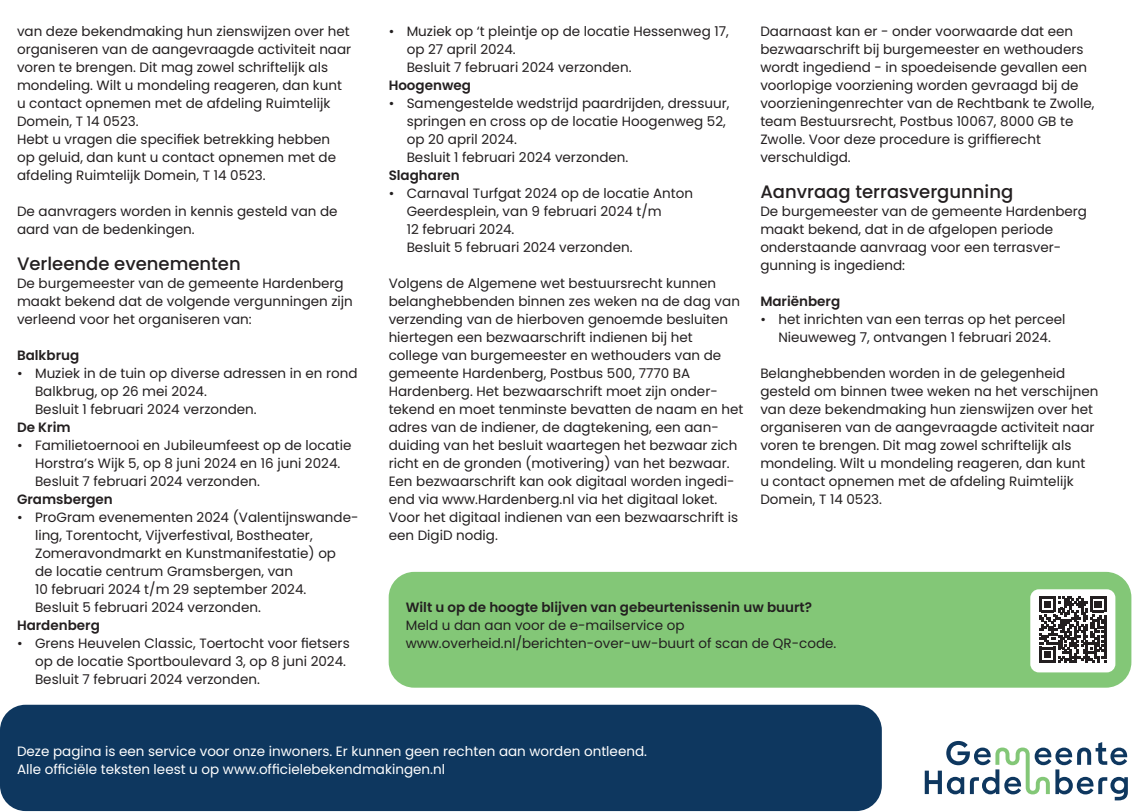
<style>
.page{position:relative;width:1132px;height:812px;background:#fff}
.page>*{position:absolute;margin:0;border:0;box-sizing:border-box;transform-origin:0 0}
.t1{font:500 18px "Poppins";color:#231f20}
.t2{font:13.5px/18px "Poppins";color:#231f20}
.t3{font:13.5px/18px "Poppins";color:#fff}
.t4{font:600 13.5px "Poppins";color:#231f20}
</style>
<div class="page">
<div style="left:388px;top:572px;width:742px;height:116px;background:#83c777;border-radius:26px"></div>
<div style="left:1029px;top:589px;width:85px;height:83px;background:#fff;border-radius:9px"></div>
<svg style="left:1039px;top:596px;width:66px;height:67px"></svg>
<div style="left:0;top:705px;width:881px;height:106px;background:#0e375f;border-radius:26px"></div>
<svg style="left:924px;top:741px;width:203px;height:59px"></svg>
<p class="t2" style="left:17px;top:22px;width:335px">van deze bekendmaking hun zienswijzen over het organiseren van de aangevraagde activiteit naar voren te brengen. Dit mag zowel schriftelijk als mondeling. Wilt u mondeling reageren, dan kunt u contact opnemen met de afdeling Ruimtelijk Domein, T 14 0523.<br>Hebt u vragen die specifiek betrekking hebben op geluid, dan kunt u contact opnemen met de afdeling Ruimtelijk Domein, T 14 0523.</p>
<p class="t2" style="left:17px;top:202px;width:322px">De aanvragers worden in kennis gesteld van de aard van de bedenkingen.</p>
<h1 class="t1" style="left:17px;top:253px;width:225px">Verleende evenementen</h1>
<p class="t2" style="left:17px;top:274px;width:337px">De burgemeester van de gemeente Hardenberg maakt bekend dat de volgende vergunningen zijn verleend voor het organiseren van:</p>
<p class="t4" style="left:17px;top:347px;width:64px">Balkbrug</p>
<p class="t2" style="left:35px;top:364px;width:324px;text-indent:-18px">• Muziek in de tuin op diverse adressen in en rond<br>Balkbrug, op 26 mei 2024.<br>Besluit 1 februari 2024 verzonden.</p>
<p class="t4" style="left:17px;top:419px;width:55px">De Krim</p>
<p class="t2" style="left:35px;top:436px;width:318px;text-indent:-18px">• Familietoernooi en Jubileumfeest op de locatie<br>Horstra’s Wijk 5, op 8 juni 2024 en 16 juni 2024.<br>Besluit 7 februari 2024 verzonden.</p>
<p class="t4" style="left:17px;top:491px;width:97px">Gramsbergen</p>
<p class="t2" style="left:35px;top:508px;width:325px;text-indent:-18px">• ProGram evenementen 2024 (Valentijnswande&shy;ling, Torentocht, Vijverfestival, Bostheater, Zomeravondmarkt en Kunstmanifestatie) op<br>de locatie centrum Gramsbergen, van<br>10 februari 2024 t/m 29 september 2024.<br>Besluit 5 februari 2024 verzonden.</p>
<p class="t4" style="left:17px;top:617px;width:84px">Hardenberg</p>
<p class="t2" style="left:35px;top:634px;width:316px;text-indent:-18px">• Grens Heuvelen Classic, Toertocht voor fietsers op de locatie Sportboulevard 3, op 8 juni 2024.<br>Besluit 7 februari 2024 verzonden.</p>
<p class="t2" style="left:406px;top:22px;width:323px;text-indent:-18px">• Muziek op ‘t pleintje op de locatie Hessenweg 17, op 27 april 2024.<br>Besluit 7 februari 2024 verzonden.</p>
<p class="t4" style="left:388px;top:77px;width:84px">Hoogenweg</p>
<p class="t2" style="left:406px;top:94px;width:324px;text-indent:-18px">• Samengestelde wedstrijd paardrijden, dressuur, springen en cross op de locatie Hoogenweg 52, op 20 april 2024.<br>Besluit 1 februari 2024 verzonden.</p>
<p class="t4" style="left:388px;top:167px;width:73px">Slagharen</p>
<p class="t2" style="left:406px;top:184px;width:288px;text-indent:-18px">• Carnaval Turfgat 2024 op de locatie Anton Geerdesplein, van 9 februari 2024 t/m<br>12 februari 2024.<br>Besluit 5 februari 2024 verzonden.</p>
<p class="t2" style="left:388px;top:274px;width:356px">Volgens de Algemene wet bestuursrecht kunnen belanghebbenden binnen zes weken na de dag van verzending van de hierboven genoemde besluiten hiertegen een bezwaarschrift indienen bij het college van burgemeester en wethouders van de gemeente Hardenberg, Postbus 500, 7770 BA Hardenberg. Het bezwaarschrift moet zijn onder&shy;tekend en moet tenminste bevatten de naam en het adres van de indiener, de dagtekening, een aan&shy;duiding van het besluit waartegen het bezwaar zich richt en de gronden (motivering) van het bezwaar.<br>Een bezwaarschrift kan ook digitaal worden ingedi&shy;end via www.Hardenberg.nl via het digitaal loket.<br>Voor het digitaal indienen van een bezwaarschrift is een DigiD nodig.</p>
<p class="t2" style="left:760px;top:22px;width:336px">Daarnaast kan er - onder voorwaarde dat een bezwaarschrift bij burgemeester en wethouders wordt ingediend - in spoedeisende gevallen een voorlopige voorziening worden gevraagd bij de voorzieningenrechter van de Rechtbank te Zwolle, team Bestuursrecht, Postbus 10067, 8000 GB te Zwolle. Voor deze procedure is griffierecht verschuldigd.</p>
<h1 class="t1" style="left:760px;top:181px;width:254px">Aanvraag terrasvergunning</h1>
<p class="t2" style="left:760px;top:202px;width:328px">De burgemeester van de gemeente Hardenberg maakt bekend, dat in de afgelopen periode onderstaande aanvraag voor een terrasver&shy;gunning is ingediend:</p>
<p class="t4" style="left:760px;top:293px;width:81px">Mariënberg</p>
<p class="t2" style="left:760px;top:310px;width:306px;text-align:center">• het inrichten van een terras op het perceel<br>Nieuweweg 7, ontvangen 1 februari 2024.</p>
<p class="t2" style="left:760px;top:364px;width:339px">Belanghebbenden worden in de gelegenheid gesteld om binnen twee weken na het verschijnen van deze bekendmaking hun zienswijzen over het organiseren van de aangevraagde activiteit naar voren te brengen. Dit mag zowel schriftelijk als mondeling. Wilt u mondeling reageren, dan kunt<br>u contact opnemen met de afdeling Ruimtelijk Domein, T 14 0523.</p>
<p class="t4" style="left:405px;top:599px;width:407px">Wilt u op de hoogte blijven van gebeurtenissenin uw buurt?</p>
<p class="t2" style="left:405px;top:616px;width:432px">Meld u dan aan voor de e-mailservice op www.overheid.nl/berichten-over-uw-buurt of scan de QR-code.</p>
<p class="t3" style="left:17px;top:742px;width:631px">Deze pagina is een service voor onze inwoners. Er kunnen geen rechten aan worden ontleend.<br>Alle officiële teksten leest u op www.officielebekendmakingen.nl</p>
</div>
